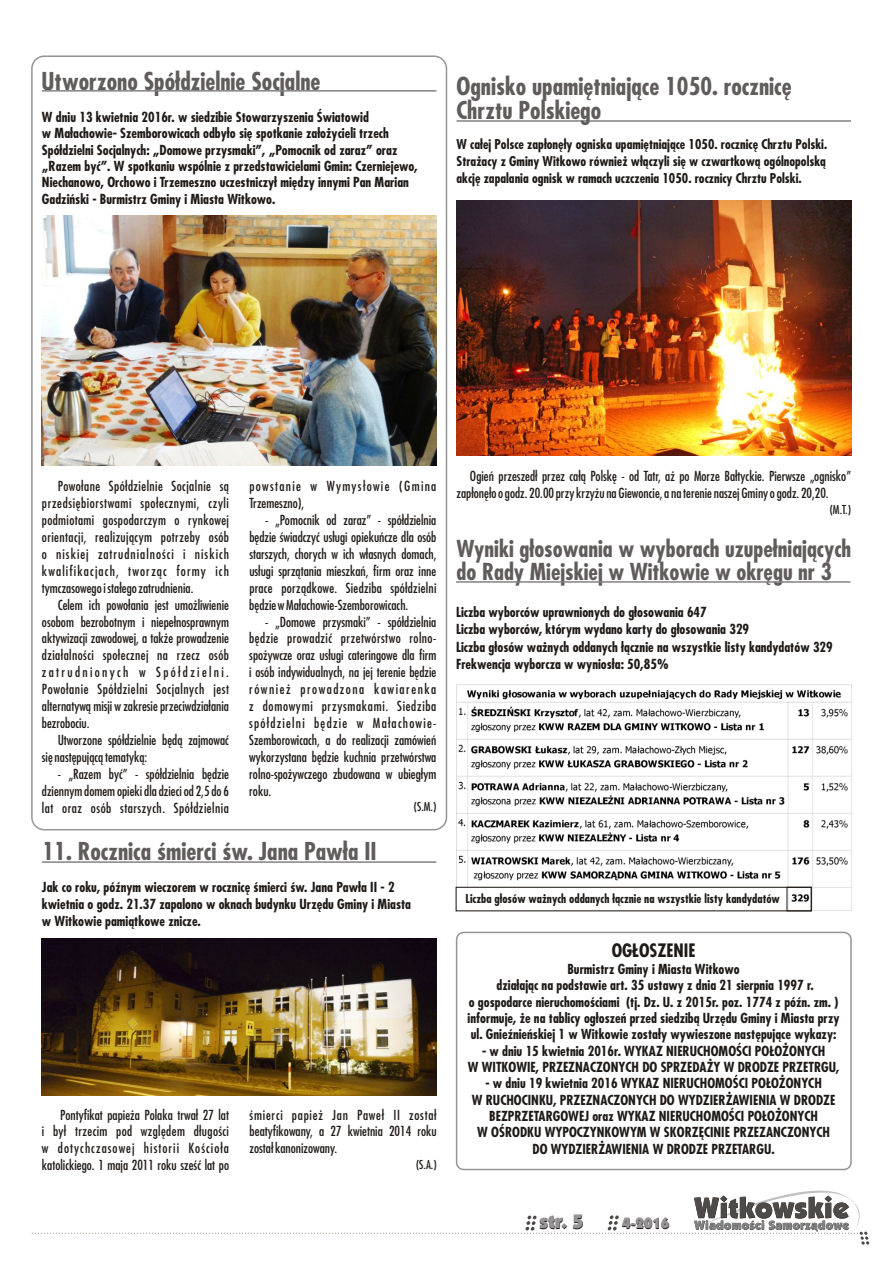
<style>
.page{position:relative;width:893px;height:1263px;background:#fff}
.page>*{position:absolute;margin:0;border:0;box-sizing:border-box;transform-origin:0 0}
.t1{font:700 24px/24.5px "Fujiyama";color:#615c5c}
.t2{font:700 22.8px/23.2px "Fujiyama";color:#615c5c}
.t3{font:900 19.5px "Kabel IT Cby BT";color:#1f1a17}
.t4{font:700 18px "Fujiyama";color:#1f1a17}
.t5{font:900 15px "Kabel IT Cby BT";color:#1f1a17}
.t6{font:13.5px/17px "Fujiyama";color:#1f1a17;text-align:justify}
.t7{font:700 13.5px/16.4px "Fujiyama";color:#1f1a17}
.t8{font:13.5px/17px "Fujiyama";letter-spacing:.095em;color:#1f1a17}
.t9{font:700 13.2px/16.8px "Fujiyama";color:#1f1a17;text-align:justify}
.t10{font:700 12px "Fujiyama";color:#1f1a17}
.t11{font:12px "Fujiyama";color:#1f1a17}
</style>
<div class="page">
<svg style="left:31px;top:1190px;width:838px;height:54px"></svg>
<div style="left:456px;top:932px;width:396px;height:238px;border:2px solid #969494;border-radius:7px"></div>
<hr style="left:457px;top:120px;width:394px;height:2px;background:#828282">
<hr style="left:456px;top:581px;width:394px;height:2px;background:#828282">
<img style="left:456px;top:684px;width:395px;height:227px">
<div style="left:456px;top:887px;width:356px;height:24px;border:1px solid #1f1a17"></div>
<div style="left:786px;top:887px;width:26px;height:24px;border:1px solid #1f1a17"></div>
<img style="left:457px;top:200px;width:394px;height:255px">
<hr style="left:42px;top:90px;width:394px;height:2px;background:#828282">
<img style="left:42px;top:215px;width:394px;height:250px">
<img style="left:42px;top:938px;width:394px;height:158px">
<hr style="left:42px;top:861px;width:394px;height:2px;background:#828282">
<div style="left:31px;top:55px;width:416px;height:775px;border:2px solid #969494;border-radius:12px"></div>
<h1 class="t1" style="left:42px;top:72px;width:280px">Utworzono Spółdzielnie Socjalne</h1>
<p class="t7" style="left:42px;top:110px;width:377px">W dniu 13 kwietnia 2016r. w siedzibie Stowarzyszenia Światowid<br>w Małachowie- Szemborowicach odbyło się spotkanie założycieli trzech Spółdzielni Socjalnych: „Domowe przysmaki”, „Pomocnik od zaraz” oraz „Razem być”. W spotkaniu wspólnie z przedstawicielami Gmin: Czerniejewo, Niechanowo, Orchowo i Trzemeszno uczestniczył między innymi Pan Marian Gadziński - Burmistrz Gminy i Miasta Witkowo.</p>
<h1 class="t1" style="left:456px;top:77px;width:337px">Ognisko upamiętniające 1050. rocznicę<br>Chrztu Polskiego</h1>
<p class="t9" style="left:457px;top:137px;width:372px">W całej Polsce zapłonęły ogniska upamiętniające 1050. rocznicę Chrztu Polski.<br>Strażacy z Gminy Witkowo również włączyli się w czwartkową ogólnopolską akcję zapalania ognisk w ramach uczczenia 1050. rocznicy Chrztu Polski.</p>
<p class="t6" style="left:42px;top:479px;width:189px;text-indent:16px">Powołane Spółdzielnie Socjalnie są przedsiębiorstwami społecznymi, czyli podmiotami gospodarczym o rynkowej orientacji, realizującym potrzeby osób o niskiej zatrudnialności i niskich kwalifikacjach, tworząc formy ich tymczasowego i stałego zatrudnienia.</p>
<p class="t6" style="left:42px;top:597px;width:189px;text-indent:16px">Celem ich powołania jest umożliwienie osobom bezrobotnym i niepełnosprawnym aktywizacji zawodowej, a także prowadzenie działalności społecznej na rzecz osób zatrudnionych w Spółdzielni.<br>Powołanie Spółdzielni Socjalnych jest alternatywą misji w zakresie przeciwdziałania bezrobociu.</p>
<p class="t6" style="left:42px;top:733px;width:189px;text-indent:16px">Utworzone spółdzielnie będą zajmować się następującą tematyką:</p>
<p class="t6" style="left:42px;top:766px;width:189px;text-indent:16px">- „Razem być” - spółdzielnia będzie dziennym domem opieki dla dzieci od 2,5 do 6 lat oraz osób starszych. Spółdzielnia</p>
<p class="t8" style="left:249px;top:479px;width:189px">powstanie w Wymysłowie (Gmina<br>Trzemeszno),</p>
<p class="t6" style="left:249px;top:513px;width:189px;text-indent:16px">- „Pomocnik od zaraz” - spółdzielnia będzie świadczyć usługi opiekuńcze dla osób starszych, chorych w ich własnych domach, usługi sprzątania mieszkań, firm oraz inne prace porządkowe. Siedziba spółdzielni będzie w Małachowie-Szemborowicach.</p>
<p class="t6" style="left:249px;top:614px;width:189px;text-indent:16px">- „Domowe przysmaki” - spółdzielnia będzie prowadzić przetwórstwo rolno&shy;spożywcze oraz usługi cateringowe dla firm i osób indywidualnych, na jej terenie będzie również prowadzona kawiarenka z domowymi przysmakami. Siedziba spółdzielni będzie w Małachowie-Szemborowicach, a do realizacji zamówień wykorzystana będzie kuchnia przetwórstwa rolno-spożywczego zbudowana w ubiegłym roku.</p>
<p class="t11" style="left:414px;top:802px;width:24px">(S.M.)</p>
<h1 class="t1" style="left:43px;top:842px;width:336px">11. Rocznica śmierci św. Jana Pawła II</h1>
<p class="t7" style="left:42px;top:880px;width:371px;line-height:17.2px">Jak co roku, późnym wieczorem w rocznicę śmierci św. Jana Pawła II - 2 kwietnia o godz. 21.37 zapalono w oknach budynku Urzędu Gminy i Miasta w Witkowie pamiątkowe znicze.</p>
<p class="t6" style="left:42px;top:1107px;width:189px;text-indent:18px">Pontyfikat papieża Polaka trwał 27 lat i był trzecim pod względem długości w dotychczasowej historii Kościoła katolickiego. 1 maja 2011 roku sześć lat po</p>
<p class="t6" style="left:250px;top:1107px;width:189px">śmierci papież Jan Paweł II został beatyfikowany, a 27 kwietnia 2014 roku został kanonizowany.</p>
<p class="t11" style="left:416px;top:1159px;width:22px">(S.A.)</p>
<p class="t6" style="left:457px;top:469px;width:396px;text-indent:13px">Ogień przeszedł przez całą Polskę - od Tatr, aż po Morze Bałtyckie. Pierwsze „ognisko” zapłonęło o godz. 20.00 przy krzyżu na Giewoncie, a na terenie naszej Gminy o godz. 20,20.</p>
<p class="t11" style="left:830px;top:504px;width:23px">(M.T.)</p>
<h2 class="t2" style="left:457px;top:540px;width:396px">Wyniki głosowania w wyborach uzupełniających do Rady Miejskiej w Witkowie w okręgu nr 3</h2>
<p class="t7" style="left:456px;top:605px;width:378px;line-height:17.2px">Liczba wyborców uprawnionych do głosowania 647<br>Liczba wyborców, którym wydano karty do głosowania 329<br>Liczba głosów ważnych oddanych łącznie na wszystkie listy kandydatów 329<br>Frekwencja wyborcza w wyniosła: 50,85%</p>
<p class="t10" style="left:466px;top:894px;width:316px">Liczba głosów ważnych oddanych łącznie na wszystkie listy kandydatów</p>
<h3 class="t4" style="left:612px;top:943px;width:85px">OGŁOSZENIE</h3>
<p class="t7" style="left:468px;top:962px;width:373px;text-align:center">Burmistrz Gminy i Miasta Witkowo<br>działając na podstawie art. 35 ustawy z dnia 21 sierpnia 1997 r.<br>o gospodarce nieruchomościami (tj. Dz. U. z 2015r. poz. 1774 z późn. zm. ) informuje, że na tablicy ogłoszeń przed siedzibą Urzędu Gminy i Miasta przy ul. Gnieźnieńskiej 1 w Witkowie zostały wywieszone następujące wykazy:</p>
<p class="t7" style="left:468px;top:1044px;width:373px;text-align:center">- w dniu 15 kwietnia 2016r. WYKAZ NIERUCHOMOŚCI POŁOŻONYCH<br>W WITKOWIE, PRZEZNACZONYCH DO SPRZEDAŻY W DRODZE PRZETRGU,</p>
<p class="t7" style="left:472px;top:1077px;width:365px;text-align:center">- w dniu 19 kwietnia 2016 WYKAZ NIERUCHOMOŚCI POŁOŻONYCH<br>W RUCHOCINKU, PRZEZNACZONYCH DO WYDZIERŻAWIENIA W DRODZE BEZPRZETARGOWEJ oraz WYKAZ NIERUCHOMOŚCI POŁOŻONYCH<br>W OŚRODKU WYPOCZYNKOWYM W SKORZĘCINIE PRZEZANCZONYCH DO WYDZIERŻAWIENIA W DRODZE PRZETARGU.</p>
<h3 class="t3" style="left:540px;top:1214px;width:46px">str. 5</h3>
<p class="t5" style="left:622px;top:1218px;width:49px">4-2016</p>
</div>
